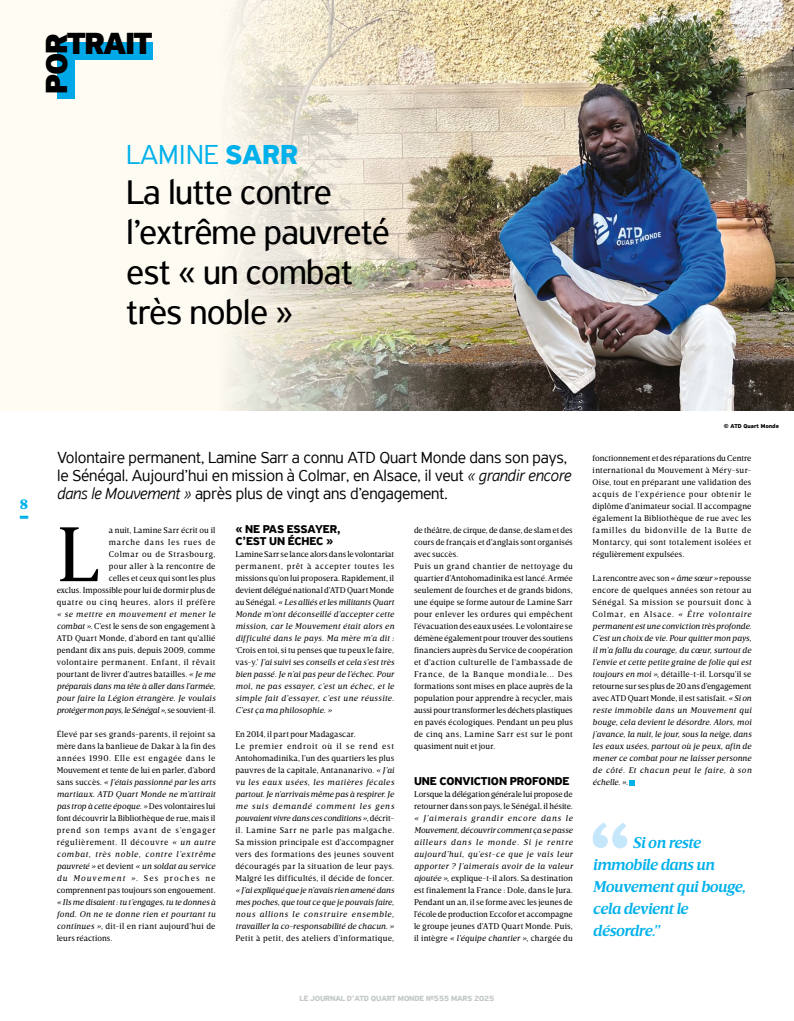
<style>
.page{position:relative;width:794px;height:1021px;background:#fff}
.page>*{position:absolute;margin:0;border:0;box-sizing:border-box;transform-origin:0 0}
.t1{font:79.1px "Breve Text";color:#000}
.t2{font:36px/40px "PF Highway Sans Pro";letter-spacing:-.02em;color:#000}
.t3{font:900 32.3px "PF Highway Sans Pro";letter-spacing:-.04em;color:#000}
.t4{font:300 29px "PF Highway Sans Pro";color:#00b1eb}
.t5{font:300 17px/18px "PF Highway Sans Pro";letter-spacing:-.01em;color:#000}
.t6{font:italic 600 16px/22px "Breve Text";letter-spacing:-.03em;color:#00b1eb}
.t7{font:900 14px "Breve Text";color:#00b1eb}
.t8{font:700 12px/12px "PF Highway Sans Pro";letter-spacing:-.01em;color:#000}
.t9{font:8.5px/12px "Breve Text";letter-spacing:.015em;color:#000;text-align:justify}
.t10{font:italic 8.5px/12px "Breve Text";letter-spacing:.025em;color:#000;text-align:justify}
.t11{font:8.5px/12px "Breve Text";letter-spacing:.035em;color:#000}
.t12{font:8.5px/12px "Breve Text";letter-spacing:-.005em;color:#000}
.t13{font:700 8px "PF Highway Sans Pro";letter-spacing:-.02em;color:#c3c8c8}
.t14{font:700 6px "PF Highway Sans Pro";color:#000}
.s1{font-weight:700}
.s2{font-style:italic}
.s3{font-style:normal}
</style>
<div class="page">
<svg style="left:20px;top:515px;width:8px;height:3px"></svg>
<div style="left:0;top:0;width:794px;height:410px;background:#fffcf4"></div>
<img style="left:120px;top:0;width:674px;height:410px">
<div style="left:57px;top:43px;width:95px;height:17px;background:#00a8e8"></div>
<div style="left:57px;top:43px;width:18px;height:56px;background:#00a8e8"></div>
<svg style="left:629px;top:780px;width:6px;height:5px"></svg>
<svg style="left:592px;top:822px;width:35px;height:26px"></svg>
<h3 class="t3" style="left:37px;top:94px;width:61px;rotate:-90deg">POR</h3>
<h3 class="t3" style="left:67px;top:23px;width:87px">TRAIT</h3>
<h3 class="t4" style="left:126px;top:137px;width:174px">LAMINE <span class="s1">SARR</span></h3>
<h2 class="t2" style="left:126px;top:172px;width:265px">La lutte contre l’extrême pauvreté est « un combat très noble »</h2>
<h3 class="t7" style="left:20px;top:496px;width:10px">8</h3>
<h3 class="t5" style="left:57px;top:448px;width:516px">Volontaire permanent, Lamine Sarr a connu ATD Quart Monde dans son pays, le Sénégal. Aujourd’hui en mission à Colmar, en Alsace, il veut <span class="s2">« grandir encore dans le Mouvement »</span> après plus de vingt ans d’engagement.</h3>
<p class="t9" style="left:57px;top:524px;width:160px;text-align:right">a nuit, Lamine Sarr écrit ou il<br>marche dans les rues de<br>Colmar ou de Strasbourg,<br>pour aller à la rencontre de<br>celles et ceux qui sont les plus<br>exclus. Impossible pour lui de dormir plus de quatre ou cinq heures, alors il préfère</p>
<p class="t9" style="left:57px;top:608px;width:160px"><span class="s2">« se mettre en mouvement et mener le combat ».</span> C’est le sens de son engagement à ATD Quart Monde, d’abord en tant qu’allié pendant dix ans puis, depuis 2009, comme volontaire permanent. Enfant, il rêvait pourtant de livrer d’autres batailles. <span class="s2">« Je me préparais dans ma tête à aller dans l’armée, pour faire la Légion étrangère. Je voulais protéger mon pays, le Sénégal »,</span> se souvient-il.</p>
<p class="t9" style="left:57px;top:728px;width:160px">Élevé par ses grands-parents, il rejoint sa mère dans la banlieue de Dakar à la fin des années 1990. Elle est engagée dans le Mouvement et tente de lui en parler, d’abord sans succès. <span class="s2">« J’étais passionné par les arts martiaux. ATD Quart Monde ne m’attirait pas trop à cette époque. »</span> Des volontaires lui font découvrir la Bibliothèque de rue, mais il prend son temps avant de s’engager régulièrement. Il découvre <span class="s2">« un autre combat, très noble, contre l’extrême pauvreté »</span> et devient <span class="s2">« un soldat au service du Mouvement ».</span> Ses proches ne comprennent pas toujours son engouement.</p>
<p class="t10" style="left:57px;top:896px;width:160px">« Ils me disaient : tu t’engages, tu te donnes à fond. On ne te donne rien et pourtant tu continues », <span class="s3">dit-il en riant aujourd’hui de leurs réactions.</span></p>
<h1 class="t1" style="left:57px;top:510px;width:45px">L</h1>
<h3 class="t8" style="left:235px;top:523px;width:107px">« NE PAS ESSAYER,<br>C’EST UN ÉCHEC »</h3>
<p class="t9" style="left:235px;top:548px;width:160px">Lamine Sarr se lance alors dans le volontariat permanent, prêt à accepter toutes les missions qu’on lui proposera. Rapidement, il devient délégué national d’ATD Quart Monde au Sénégal. <span class="s2">« Les alliés et les militants Quart Monde m’ont déconseillé d’accepter cette mission, car le Mouvement était alors en difficulté dans le pays. Ma mère m’a dit :</span></p>
<p class="t10" style="left:235px;top:644px;width:160px"><span class="s3">‘Crois en toi, si tu penses que tu peux le faire, vas-y.’</span> J’ai suivi ses conseils et cela s’est très bien passé. Je n’ai pas peur de l’échec. Pour moi, ne pas essayer, c’est un échec, et le simple fait d’essayer, c’est une réussite.<br>C’est ça ma philosophie. »</p>
<p class="t11" style="left:235px;top:728px;width:160px">En 2014, il part pour Madagascar.<br>Le premier endroit où il se rend est Antohomadinika, l’un des quartiers les plus pauvres de la capitale, Antananarivo. <span class="s2">« J’ai vu les eaux usées, les matières fécales partout. Je n’arrivais même pas à respirer. Je me suis demandé comment les gens pouvaient vivre dans ces conditions »,</span> décrit&shy;il. Lamine Sarr ne parle pas malgache.<br>Sa mission principale est d’accompagner vers des formations des jeunes souvent découragés par la situation de leur pays.<br>Malgré les difficultés, il décide de foncer.</p>
<p class="t10" style="left:235px;top:884px;width:160px">« J’ai expliqué que je n’avais rien amené dans mes poches, que tout ce que je pouvais faire, nous allions le construire ensemble, travailler la co-responsabilité de chacun. »</p>
<p class="t11" style="left:235px;top:932px;width:160px">Petit à petit, des ateliers d’informatique,</p>
<p class="t9" style="left:414px;top:524px;width:160px;text-align:left">de théâtre, de cirque, de danse, de slam et des cours de français et d’anglais sont organisés avec succès.<br>Puis un grand chantier de nettoyage du quartier d’Antohomadinika est lancé. Armée seulement de fourches et de grands bidons, une équipe se forme autour de Lamine Sarr pour enlever les ordures qui empêchent l’évacuation des eaux usées. Le volontaire se démène également pour trouver des soutiens financiers auprès du Service de coopération et d'action culturelle de l'ambassade de France, de la Banque mondiale... Des formations sont mises en place auprès de la population pour apprendre à recycler, mais aussi pour transformer les déchets plastiques en pavés écologiques. Pendant un peu plus de cinq ans, Lamine Sarr est sur le pont quasiment nuit et jour.</p>
<h3 class="t8" style="left:414px;top:775px;width:157px">UNE CONVICTION PROFONDE</h3>
<p class="t12" style="left:414px;top:788px;width:160px">Lorsque la délégation générale lui propose de retourner dans son pays, le Sénégal, il hésite.</p>
<p class="t9" style="left:414px;top:812px;width:160px"><span class="s2">« J’aimerais grandir encore dans le Mouvement, découvrir comment ça se passe ailleurs dans le monde. Si je rentre aujourd’hui, qu’est-ce que je vais leur apporter ? J’aimerais avoir de la valeur ajoutée »,</span> explique-t-il alors. Sa destination est finalement la France : Dole, dans le Jura.<br>Pendant un an, il se forme avec les jeunes de l’école de production Eccofor et accompagne le groupe jeunes d’ATD Quart Monde. Puis, il intègre <span class="s2">« l’équipe chantier »,</span> chargée du</p>
<p class="t14" style="left:724px;top:422px;width:57px">© ATD Quart Monde</p>
<p class="t9" style="left:592px;top:452px;width:160px">fonctionnement et des réparations du Centre international du Mouvement à Méry-sur-Oise, tout en préparant une validation des acquis de l’expérience pour obtenir le diplôme d’animateur social. Il accompagne également la Bibliothèque de rue avec les familles du bidonville de la Butte de Montarcy, qui sont totalement isolées et régulièrement expulsées.</p>
<p class="t10" style="left:592px;top:572px;width:160px"><span class="s3">La rencontre avec son</span> « âme sœur » <span class="s3">repousse encore de quelques années son retour au Sénégal. Sa mission se poursuit donc à Colmar, en Alsace.</span> « Être volontaire permanent est une conviction très profonde.<br>C’est un choix de vie. Pour quitter mon pays, il m’a fallu du courage, du cœur, surtout de l’envie et cette petite graine de folie qui est toujours en moi », <span class="s3">détaille-t-il. Lorsqu’il se retourne sur ses plus de 20 ans d’engagement avec ATD Quart Monde, il est satisfait.</span> « Si on reste immobile dans un Mouvement qui bouge, cela devient le désordre. Alors, moi j’avance, la nuit, le jour, sous la neige, dans les eaux usées, partout où je peux, afin de mener ce combat pour ne laisser personne de côté. Et chacun peut le faire, à son échelle. »<span class="s3">.</span></p>
<h3 class="t6" style="left:592px;top:831px;width:154px;text-indent:40px">Si on reste immobile dans un<br>Mouvement qui bouge, cela devient le désordre."</h3>
<p class="t13" style="left:299px;top:993px;width:196px">LE JOURNAL D’ATD QUART MONDE №555 MARS 2025</p>
</div>
